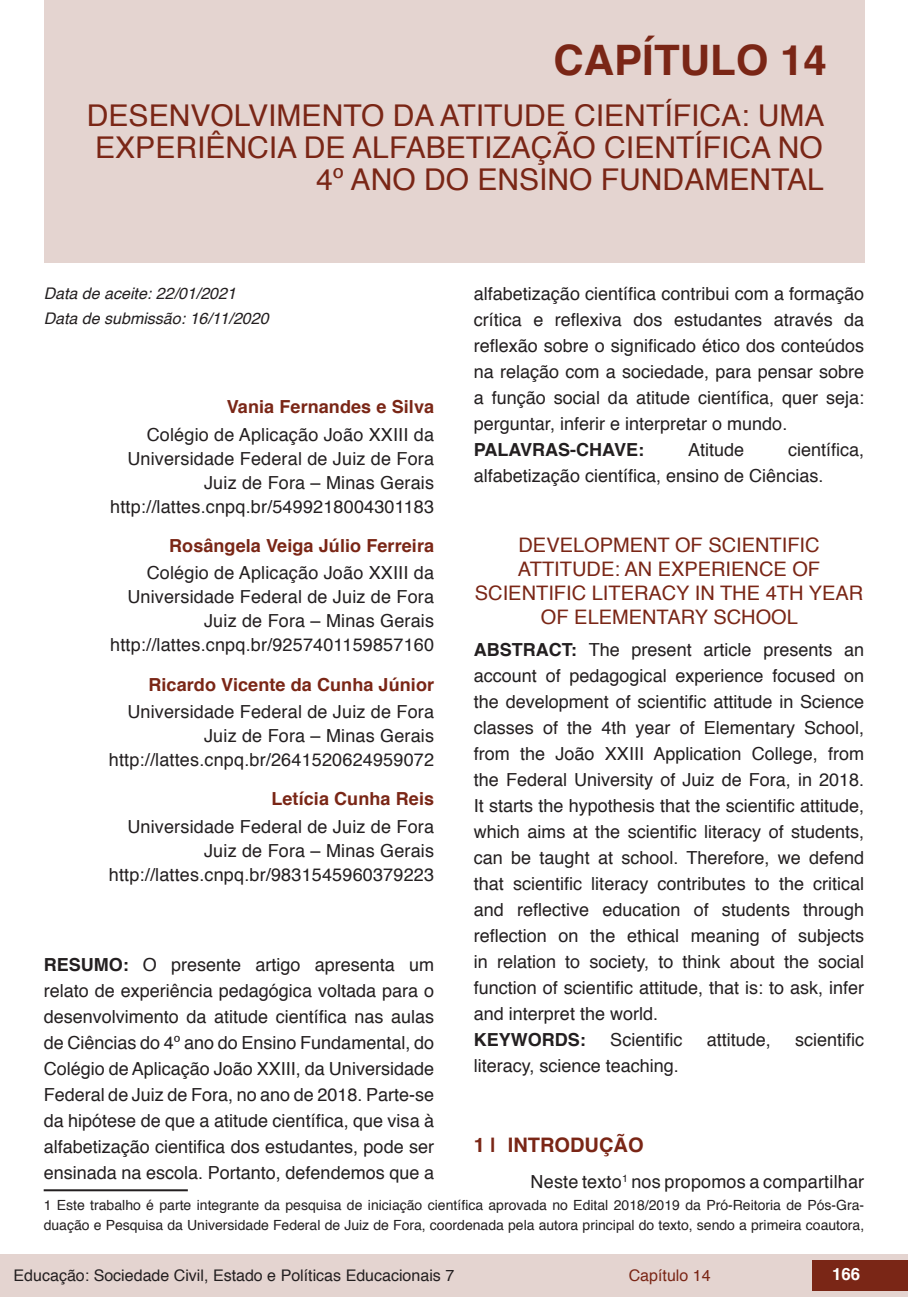
<style>
.page{position:relative;width:908px;height:1304px;background:#fff}
.page>*{position:absolute;margin:0;border:0;box-sizing:border-box;transform-origin:0 0}
.capítulos{font:700 42px "Helvetica";color:#7a2616}
.nome_artigos{font:30px/32px "Helvetica";color:#7a2616;text-align:right}
.título_Inglês{font:20px/24px "Helvetica";color:#7a2616;text-align:center}
.t1{font:700 20px "Helvetica";color:#7a2616}
.Resumos_e_PC_TXT{font:18px/26px "Helvetica";color:#231f20;text-align:justify}
.info_autores{font:18px/24px "Helvetica";letter-spacing:.01em;color:#231f20;text-align:right}
.nome_autores{font:700 18px "Helvetica";letter-spacing:.005em;color:#7a2616}
.txt{font:18px "Helvetica";letter-spacing:.01em;color:#231f20}
.Resumos_e_PC_TXT-2{font:700 18px "Helvetica";color:#231f20}
.t2{font:700 16.8px "Helvetica";color:#fff}
.t3{font:16px "Helvetica";color:#231f20}
.data{font:italic 16px "Helvetica";color:#231f20}
.t4{font:16px "Helvetica";color:#7a2616}
.nota_rdp{font:14px/20px "Helvetica";color:#231f20}
.s1{font-weight:700}
</style>
<div class="page">
<div style="left:0;top:1254px;width:906px;height:43px;background:#e4d4d0"></div>
<div style="left:812px;top:1261px;width:95px;height:30px;background:#7a2616"></div>
<div style="left:44px;top:0;width:819px;height:263px;background:#e4d4d0"></div>
<hr style="left:44px;top:1189px;width:144px;height:2px;background:#231f20">
<p class="capítulos" style="left:553px;top:26px;width:275px">CAPÍTULO 14</p>
<p class="nome_artigos" style="left:87px;top:101px;width:738px">DESENVOLVIMENTO DA ATITUDE CIENTÍFICA: UMA<br>EXPERIÊNCIA DE ALFABETIZAÇÃO CIENTÍFICA NO<br>4º ANO DO ENSINO FUNDAMENTAL</p>
<p class="Resumos_e_PC_TXT" style="left:473px;top:281px;width:392px">alfabetização científica contribui com a formação crítica e reflexiva dos estudantes através da reflexão sobre o significado ético dos conteúdos na relação com a sociedade, para pensar sobre a função social da atitude científica, quer seja: perguntar, inferir e interpretar o mundo.</p>
<p class="Resumos_e_PC_TXT-2" style="left:473px;top:435px;width:172px">PALAVRAS-CHAVE:</p>
<p class="Resumos_e_PC_TXT" style="left:687px;top:437px;width:58px">Atitude</p>
<p class="data" style="left:44px;top:280px;width:194px">Data de aceite: 22/01/2021</p>
<p class="data" style="left:44px;top:306px;width:226px">Data de submissão: 16/11/2020</p>
<p class="nome_autores" style="left:227px;top:393px;width:209px">Vania Fernandes e Silva</p>
<p class="info_autores" style="left:127px;top:423px;width:308px">Colégio de Aplicação João XXIII da<br>Universidade Federal de Juiz de Fora</p>
<p class="info_autores" style="left:204px;top:471px;width:231px">Juiz de Fora – Minas Gerais</p>
<p class="info_autores" style="left:110px;top:495px;width:325px">http://lattes.cnpq.br/5499218004301183</p>
<p class="nome_autores" style="left:169px;top:531px;width:266px">Rosângela Veiga Júlio Ferreira</p>
<p class="info_autores" style="left:127px;top:562px;width:308px">Colégio de Aplicação João XXIII da<br>Universidade Federal de Juiz de Fora</p>
<p class="info_autores" style="left:204px;top:610px;width:231px">Juiz de Fora – Minas Gerais</p>
<p class="info_autores" style="left:110px;top:634px;width:325px">http://lattes.cnpq.br/9257401159857160</p>
<p class="nome_autores" style="left:148px;top:670px;width:287px">Ricardo Vicente da Cunha Júnior</p>
<p class="info_autores" style="left:127px;top:700px;width:308px">Universidade Federal de Juiz de Fora</p>
<p class="info_autores" style="left:204px;top:724px;width:231px">Juiz de Fora – Minas Gerais</p>
<p class="info_autores" style="left:109px;top:748px;width:326px">http://lattes.cnpq.br/2641520624959072</p>
<p class="nome_autores" style="left:271px;top:785px;width:164px">Letícia Cunha Reis</p>
<p class="info_autores" style="left:127px;top:815px;width:308px">Universidade Federal de Juiz de Fora</p>
<p class="info_autores" style="left:204px;top:839px;width:231px">Juiz de Fora – Minas Gerais</p>
<p class="info_autores" style="left:109px;top:863px;width:326px">http://lattes.cnpq.br/9831545960379223</p>
<p class="Resumos_e_PC_TXT" style="left:473px;top:437px;width:392px;text-indent:314px">científica, alfabetização científica, ensino de Ciências.</p>
<p class="título_Inglês" style="left:474px;top:534px;width:389px">DEVELOPMENT OF SCIENTIFIC<br>ATTITUDE: AN EXPERIENCE OF<br>SCIENTIFIC LITERACY IN THE 4TH YEAR<br>OF ELEMENTARY SCHOOL</p>
<p class="Resumos_e_PC_TXT" style="left:473px;top:637px;width:392px"><span class="s1">ABSTRACT:</span> The present article presents an account of pedagogical experience focused on the development of scientific attitude in Science classes of the 4th year of Elementary School, from the João XXIII Application College, from the Federal University of Juiz de Fora, in 2018.<br>It starts the hypothesis that the scientific attitude, which aims at the scientific literacy of students, can be taught at school. Therefore, we defend that scientific literacy contributes to the critical and reflective education of students through reflection on the ethical meaning of subjects in relation to society, to think about the social function of scientific attitude, that is: to ask, infer and interpret the world.</p>
<p class="Resumos_e_PC_TXT-2" style="left:473px;top:1025px;width:113px">KEYWORDS:</p>
<p class="Resumos_e_PC_TXT" style="left:610px;top:1027px;width:74px">Scientific</p>
<p class="Resumos_e_PC_TXT" style="left:706px;top:1027px;width:66px">attitude,</p>
<p class="Resumos_e_PC_TXT" style="left:794px;top:1027px;width:71px">scientific</p>
<p class="Resumos_e_PC_TXT" style="left:473px;top:1053px;width:206px">literacy, science teaching.</p>
<p class="Resumos_e_PC_TXT" style="left:44px;top:952px;width:392px"><span class="s1">RESUMO:</span> O presente artigo apresenta um relato de experiência pedagógica voltada para o desenvolvimento da atitude científica nas aulas de Ciências do 4º ano do Ensino Fundamental, do Colégio de Aplicação João XXIII, da Universidade Federal de Juiz de Fora, no ano de 2018. Parte-se da hipótese de que a atitude científica, que visa à alfabetização cientifica dos estudantes, pode ser ensinada na escola. Portanto, defendemos que a</p>
<p class="nota_rdp" style="left:44px;top:1196px;width:821px">1 Este trabalho é parte integrante da pesquisa de iniciação científica aprovada no Edital 2018/2019 da Pró-Reitoria de Pós-Gra&shy;duação e Pesquisa da Universidade Federal de Juiz de Fora, coordenada pela autora principal do texto, sendo a primeira coautora,</p>
<p class="t1" style="left:473px;top:1129px;width:171px">1 | INTRODUÇÃO</p>
<p class="txt" style="left:530px;top:1167px;width:335px">Neste texto<sup>1</sup> nos propomos a compartilhar</p>
<p class="t3" style="left:14px;top:1263px;width:442px">Educação: Sociedade Civil, Estado e Políticas Educacionais 7</p>
<p class="t4" style="left:628px;top:1263px;width:83px">Capítulo 14</p>
<p class="t2" style="left:831px;top:1261px;width:30px">166</p>
</div>
